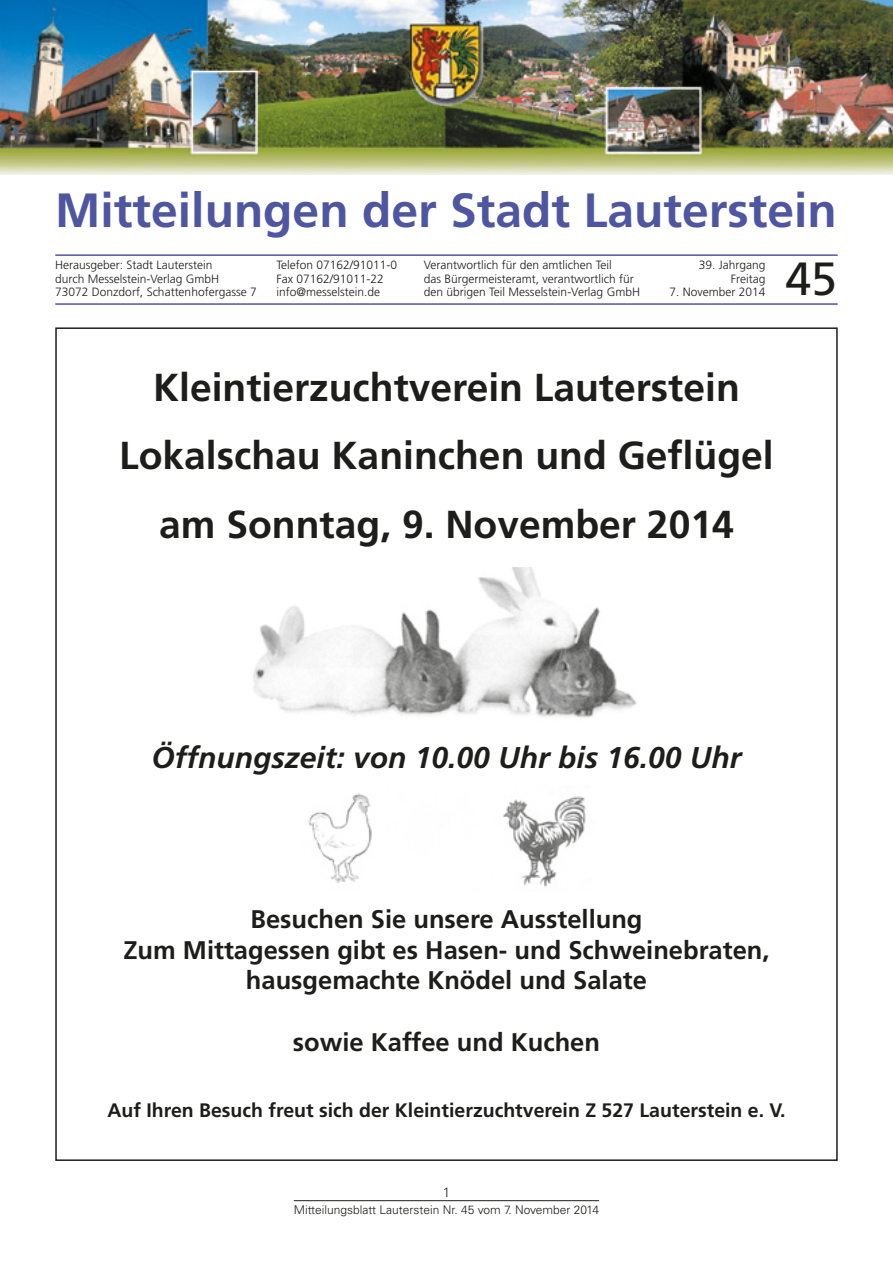
<style>
.page{position:relative;width:893px;height:1263px;background:#fff}
.page>*{position:absolute;margin:0;border:0;box-sizing:border-box;transform-origin:0 0}
.t1{font:700 48px "Frutiger";color:#4e56a2}
.t2{font:46.5px "Frutiger";color:#1d1d1b}
.t3{font:700 39px/68.4px "Frutiger";color:#1d1d1b;text-align:center}
.t4{font:italic 700 30px "Frutiger";color:#1d1d1b}
.t5{font:700 25.5px/30.6px "Frutiger";color:#1d1d1b;text-align:center}
.t6{font:700 19.5px "Frutiger";color:#1d1d1b}
.t7{font:300 13.5px "Univers";color:#1d1d1b}
.t8{font:300 12px/13.5px "Frutiger";color:#1d1d1b}
.t9{font:300 12px "Univers";color:#1d1d1b}
</style>
<div class="page">
<hr style="left:294px;top:1200px;width:305px;height:1px;background:#1d1d1b">
<hr style="left:55px;top:254px;width:783px;height:2px;background:#4e56a2">
<hr style="left:55px;top:303px;width:783px;height:2px;background:#4e56a2">
<img style="left:253px;top:568px;width:384px;height:150px">
<img style="left:308px;top:793px;width:278px;height:94px">
<img style="left:0;top:0;width:893px;height:174px">
<h1 class="t1" style="left:55px;top:182px;width:783px">Mitteilungen der Stadt Lauterstein</h1>
<p class="t8" style="left:55px;top:259px;width:203px">Herausgeber: Stadt Lauterstein<br>durch Messelstein-Verlag GmbH<br>73072 Donzdorf, Schattenhofergasse 7</p>
<p class="t8" style="left:276px;top:259px;width:122px">Telefon 07162/91011-0<br>Fax 07162/91011-22 info@messelstein.de</p>
<p class="t8" style="left:424px;top:259px;width:218px">Verantwortlich für den amtlichen Teil<br>das Bürgermeisteramt, verantwortlich für den übrigen Teil Messelstein-Verlag GmbH</p>
<p class="t8" style="left:699px;top:259px;width:68px;text-align:right">39. Jahrgang<br>Freitag</p>
<h2 class="t2" style="left:785px;top:252px;width:53px">45</h2>
<p class="t8" style="left:669px;top:286px;width:98px">7. November 2014</p>
<h3 class="t3" style="left:119px;top:353px;width:656px">Kleintierzuchtverein Lauterstein<br>Lokalschau Kaninchen und Geflügel am Sonntag, 9. November 2014</h3>
<h3 class="t4" style="left:151px;top:740px;width:592px">Öffnungszeit: von 10.00 Uhr bis 16.00 Uhr</h3>
<h3 class="t5" style="left:123px;top:904px;width:648px">Besuchen Sie unsere Ausstellung<br>Zum Mittagessen gibt es Hasen- und Schweinebraten, hausgemachte Knödel und Salate</h3>
<h3 class="t5" style="left:293px;top:1026px;width:309px">sowie Kaffee und Kuchen</h3>
<h3 class="t6" style="left:107px;top:1099px;width:680px">Auf Ihren Besuch freut sich der Kleintierzuchtverein Z 527 Lauterstein e. V.</h3>
<p class="t7" style="left:443px;top:1184px;width:9px">1</p>
<p class="t9" style="left:294px;top:1202px;width:307px">Mitteilungsblatt Lauterstein Nr. 45 vom 7. November 2014</p>
</div>
